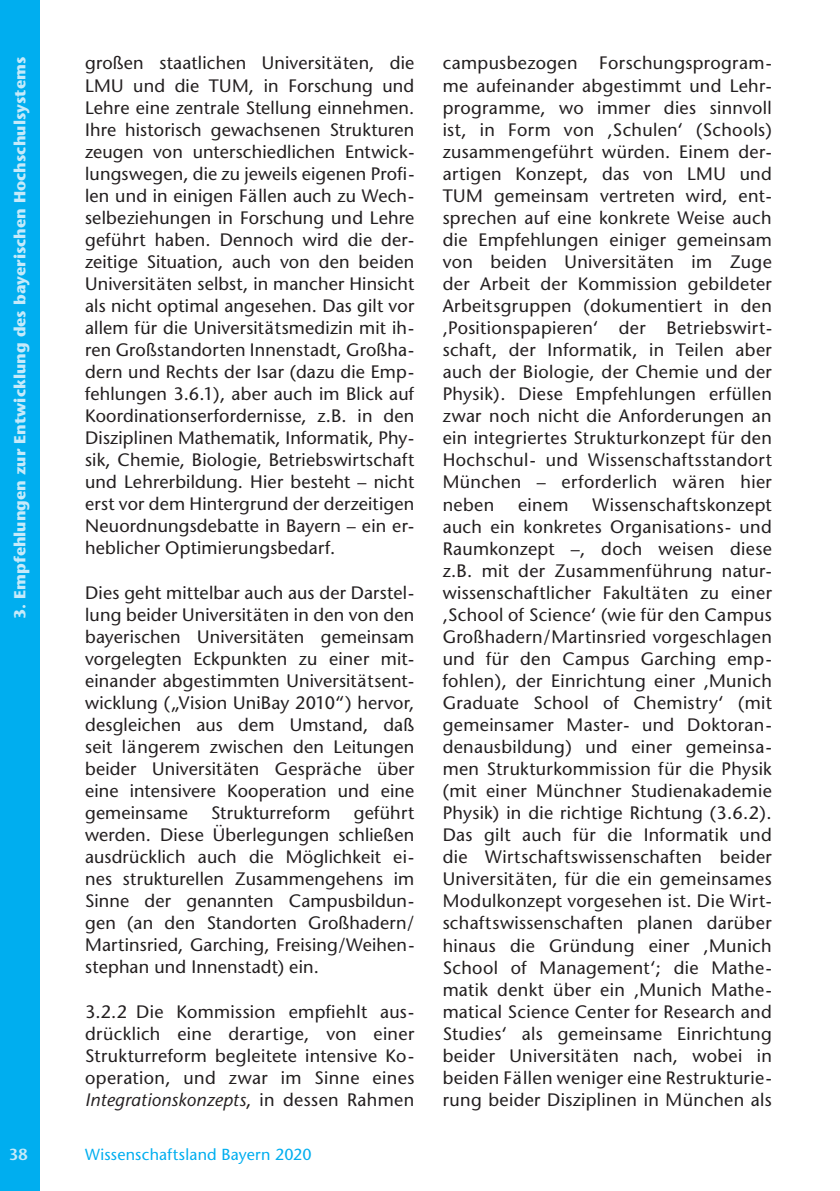
<style>
.page{position:relative;width:840px;height:1191px;background:#fff}
.page>*{position:absolute;margin:0;border:0;box-sizing:border-box;transform-origin:0 0}
.t1{font:18px/22px "Stone Sans";letter-spacing:.015em;color:#231f20;text-align:justify}
.t2{font:700 16px "Stone Sans";color:#c6eafa}
.t3{font:16px "Stone Sans";letter-spacing:.015em;color:#00aeef}
.t4{font:600 16px "Stone Sans";color:#c6eafa}
.s1{font-style:italic}
</style>
<div class="page">
<div style="left:0;top:0;width:40px;height:1191px;background:#00aeef"></div>
<p class="t2" style="left:14px;top:619px;width:563px;rotate:-90deg">3. Empfehlungen zur Entwicklung des bayerischen Hochschulsystems</p>
<p class="t1" style="left:85px;top:54px;width:330px">großen staatlichen Universitäten, die LMU und die TUM, in Forschung und Lehre eine zentrale Stellung einnehmen.<br>Ihre historisch gewachsenen Strukturen zeugen von unterschiedlichen Entwick&shy;lungswegen, die zu jeweils eigenen Profi - len und in einigen Fällen auch zu Wech&shy;selbeziehungen in Forschung und Lehre geführt haben. Dennoch wird die der&shy;zeitige Situation, auch von den beiden Universitäten selbst, in mancher Hinsicht als nicht optimal angesehen. Das gilt vor allem für die Universitätsmedizin mit ih&shy;ren Großstandorten Innenstadt, Großha&shy;dern und Rechts der Isar (dazu die Emp&shy;fehlungen 3.6.1), aber auch im Blick auf Koordinationserfordernisse, z.B. in den Disziplinen Mathematik, Informatik, Phy&shy;sik, Chemie, Biologie, Betriebswirtschaft und Lehrerbildung. Hier besteht – nicht erst vor dem Hintergrund der derzeitigen Neuordnungsdebatte in Bayern – ein er&shy;heblicher Optimierungsbedarf.</p>
<p class="t1" style="left:85px;top:583px;width:330px">Dies geht mittelbar auch aus der Darstel&shy;lung beider Universitäten in den von den bayerischen Universitäten gemeinsam vorgelegten Eckpunkten zu einer mit&shy;einander abgestimmten Universitätsent&shy;wicklung („Vision UniBay 2010“) hervor, desgleichen aus dem Umstand, daß seit längerem zwischen den Leitungen beider Universitäten Gespräche über eine intensivere Kooperation und eine gemeinsame</p>
<p class="t1" style="left:85px;top:803px;width:330px;text-indent:268px">geführt werden. Diese Überlegungen schließen ausdrücklich auch die Möglichkeit ei&shy;nes strukturellen Zusammengehens im Sinne der genannten Campusbildun&shy;gen (an den Standorten Großhadern/ Martinsried, Garching, Freising/Weihen&shy;stephan und Innenstadt) ein.</p>
<p class="t1" style="left:85px;top:1002px;width:330px">3.2.2 Die Kommission empfiehlt aus&shy;drücklich eine derartige, von einer Strukturreform begleitete intensive Ko - operation, und zwar im Sinne eines <span class="s1">Integrationskonzepts</span>, in dessen Rahmen</p>
<p class="t1" style="left:211px;top:803px;width:121px">Strukturreform</p>
<p class="t4" style="left:9px;top:1148px;width:20px">38</p>
<p class="t3" style="left:85px;top:1148px;width:228px">Wissenschaftsland Bayern 2020</p>
<p class="t1" style="left:442px;top:54px;width:330px">campusbezogen Forschungsprogram&shy;me aufeinander abgestimmt und Lehr&shy;programme, wo immer dies sinnvoll ist, in Form von ‚Schulen‘ (Schools) zusammengeführt würden. Einem der&shy;artigen Konzept, das von LMU und TUM gemeinsam vertreten wird, ent&shy;sprechen auf eine konkrete Weise auch die Empfehlungen einiger gemeinsam von beiden Universitäten im Zuge der Arbeit der Kommission gebildeter Arbeitsgruppen (dokumentiert in den ‚Positionspapieren‘ der Betriebswirt&shy;schaft, der Informatik, in Teilen aber auch der Biologie, der Chemie und der Physik). Diese Empfehlungen erfüllen zwar noch nicht die Anforderungen an ein integriertes Strukturkonzept für den Hochschul- und Wissenschaftsstandort München – erforderlich wären hier neben</p>
<p class="t1" style="left:442px;top:495px;width:330px;text-indent:150px">Wissenschaftskonzept auch ein konkretes Organisations- und Raumkonzept –, doch weisen diese z.B. mit der Zusammenführung natur&shy;wissenschaftlicher Fakultäten zu einer ‚School of Science‘ (wie für den Campus Großhadern/Martinsried vorgeschlagen und für den Campus Garching emp&shy;fohlen), der Einrichtung einer ‚Munich Graduate School of Chemistry‘ (mit gemeinsamer Master- und Doktoran&shy;denausbildung) und einer gemeinsa&shy;men Strukturkommission für die Physik (mit einer Münchner Studienakademie Physik) in die richtige Richtung (3.6.2).<br>Das gilt auch für die Informatik und die Wirtschaftswissenschaften beider Universitäten, für die ein gemeinsames Modulkonzept vorgesehen ist. Die Wirt&shy;schaftswissenschaften planen darüber hinaus die Gründung einer ‚Munich School of Management‘; die Mathe&shy;matik denkt über ein ‚Munich Mathe&shy;matical Science Center for Research and Studies‘ als gemeinsame Einrichtung beider Universitäten nach, wobei in beiden Fällen weniger eine Restrukturie&shy;rung beider Disziplinen in München als</p>
<p class="t1" style="left:518px;top:495px;width:52px">einem</p>
</div>
